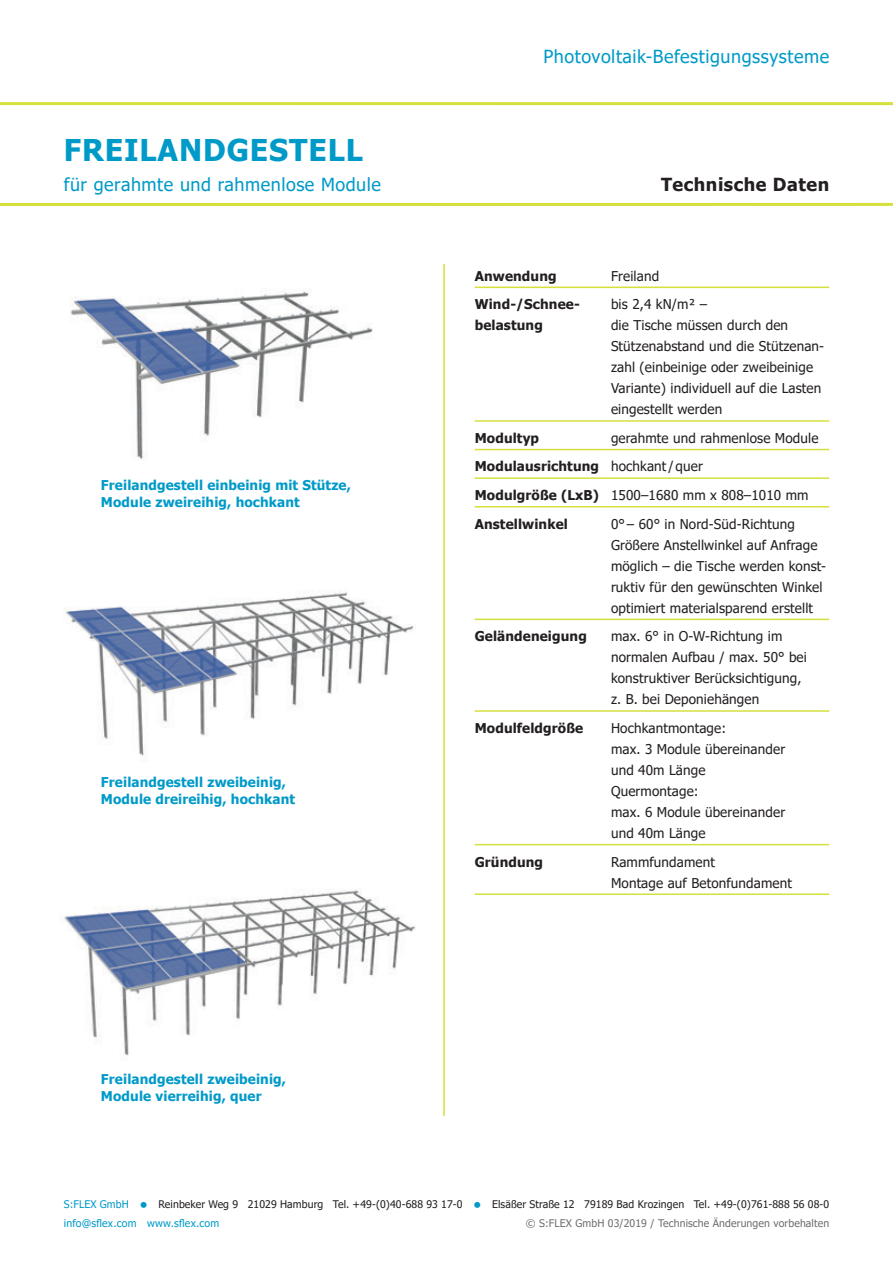
<style>
.page{position:relative;width:893px;height:1263px;background:#fff}
.page>*{position:absolute;margin:0;border:0;box-sizing:border-box;transform-origin:0 0}
.t1{font:700 30px "Tahoma";letter-spacing:.03em;color:#009ac8}
.t2{font:18px "Tahoma";letter-spacing:.03em;color:#009ac8}
.t3{font:700 18px "Tahoma";letter-spacing:.03em;color:#231f20}
.t4{font:13.5px/21px "Tahoma";letter-spacing:.01em;color:#231f20}
.t5{font:700 13.5px/16.5px "Tahoma";letter-spacing:.01em;color:#009ac8}
.t6{font:700 13.5px/21px "Tahoma";letter-spacing:.01em;color:#231f20}
.t7{font:10.5px "Tahoma";letter-spacing:.01em;color:#231f20}
.t8{font:10.5px "Tahoma";letter-spacing:.01em;color:#6d6f71}
.t9{font:10.5px "Tahoma";letter-spacing:.02em;color:#009ac8}
.s1{font-weight:700}
</style>
<div class="page">
<svg style="left:0;top:202px;width:893px;height:4px"></svg>
<svg style="left:0;top:102px;width:893px;height:4px;background:#dfe76d"></svg>
<hr style="left:443px;top:264px;width:2px;height:852px;background:#d6e03d">
<hr style="left:475px;top:420px;width:136px;height:2px;background:#d6e03d">
<hr style="left:611px;top:420px;width:218px;height:2px;background:#d6e03d">
<hr style="left:475px;top:449px;width:136px;height:1px;background:#d6e03d">
<hr style="left:611px;top:449px;width:218px;height:1px;background:#d6e03d">
<hr style="left:475px;top:477px;width:136px;height:2px;background:#d6e03d">
<hr style="left:611px;top:477px;width:218px;height:2px;background:#d6e03d">
<hr style="left:475px;top:506px;width:136px;height:1px;background:#d6e03d">
<hr style="left:611px;top:506px;width:218px;height:1px;background:#d6e03d">
<hr style="left:475px;top:619px;width:136px;height:1px;background:#d6e03d">
<hr style="left:611px;top:619px;width:218px;height:1px;background:#d6e03d">
<hr style="left:475px;top:710px;width:136px;height:2px;background:#d6e03d">
<hr style="left:611px;top:710px;width:218px;height:2px;background:#d6e03d">
<hr style="left:475px;top:844px;width:136px;height:1px;background:#d6e03d">
<hr style="left:611px;top:844px;width:218px;height:1px;background:#d6e03d">
<hr style="left:475px;top:893px;width:136px;height:2px;background:#d6e03d">
<hr style="left:611px;top:893px;width:218px;height:2px;background:#d6e03d">
<hr style="left:475px;top:287px;width:136px;height:1px;background:#d6e03d">
<hr style="left:611px;top:287px;width:218px;height:1px;background:#d6e03d">
<img style="left:70px;top:291px;width:303px;height:169px">
<img style="left:64px;top:592px;width:350px;height:164px">
<img style="left:62px;top:890px;width:354px;height:166px">
<h1 class="t1" style="left:64px;top:129px;width:301px">FREILANDGESTELL</h1>
<h2 class="t2" style="left:64px;top:173px;width:319px">für gerahmte und rahmenlose Module</h2>
<p class="t5" style="left:101px;top:477px;width:251px">Freilandgestell einbeinig mit Stütze,<br>Module zweireihig, hochkant</p>
<p class="t5" style="left:101px;top:774px;width:196px">Freilandgestell zweibeinig,<br>Module dreireihig, hochkant</p>
<p class="t5" style="left:101px;top:1071px;width:187px">Freilandgestell zweibeinig,<br>Module vierreihig, quer</p>
<h2 class="t2" style="left:543px;top:45px;width:287px">Photovoltaik-Befestigungssysteme</h2>
<h2 class="t3" style="left:661px;top:172px;width:170px">Technische Daten</h2>
<p class="t6" style="left:475px;top:266px;width:83px">Anwendung</p>
<p class="t4" style="left:611px;top:266px;width:50px">Freiland</p>
<p class="t6" style="left:475px;top:294px;width:107px">Wind-/Schnee&shy;belastung</p>
<p class="t4" style="left:611px;top:294px;width:215px">bis 2,4 kN/m² –<br>die Tische müssen durch den<br>Stützenabstand und die Stützenan&shy;zahl (einbeinige oder zweibeinige<br>Variante) individuell auf die Lasten eingestellt werden</p>
<p class="t6" style="left:475px;top:428px;width:66px">Modultyp</p>
<p class="t4" style="left:475px;top:424px;width:345px;line-height:28.7px;text-indent:136px">gerahmte und rahmenlose Module<br><span class="s1">Modulausrichtung</span> hochkant/ quer<br><span class="s1">Modulgröße (LxB)</span> 1500–1680 mm x 808–1010 mm<br><span class="s1">Anstellwinkel</span></p>
<p class="t4" style="left:611px;top:514px;width:217px">0° – 60° in Nord-Süd-Richtung Größere Anstellwinkel auf Anfrage möglich – die Tische werden konst&shy;ruktiv für den gewünschten Winkel optimiert materialsparend erstellt</p>
<p class="t6" style="left:475px;top:626px;width:114px">Geländeneigung</p>
<p class="t4" style="left:611px;top:627px;width:197px">max. 6° in O-W-Richtung im normalen Aufbau / max. 50° bei konstruktiver Berücksichtigung, z. B. bei Deponiehängen</p>
<p class="t6" style="left:475px;top:718px;width:110px">Modulfeldgröße</p>
<p class="t4" style="left:611px;top:718px;width:176px">Hochkantmontage:<br>max. 3 Module übereinander und 40m Länge<br>Quermontage:<br>max. 6 Module übereinander und 40m Länge</p>
<p class="t6" style="left:475px;top:852px;width:70px">Gründung</p>
<p class="t4" style="left:611px;top:852px;width:182px">Rammfundament<br>Montage auf Betonfundament</p>
<p class="t9" style="left:64px;top:1197px;width:67px">S:FLEX GmbH</p>
<p class="t7" style="left:159px;top:1197px;width:305px">Reinbeker Weg 9 21029 Hamburg Tel. +49-(0)40-688 93 17-0</p>
<p class="t7" style="left:492px;top:1197px;width:339px">Elsäßer Straße 12 79189 Bad Krozingen Tel. +49-(0)761-888 56 08-0</p>
<p class="t9" style="left:64px;top:1216px;width:157px">info@sflex.com www.sflex.com</p>
<p class="t8" style="left:526px;top:1216px;width:305px">© S:FLEX GmbH 03/2019 / Technische Änderungen vorbehalten</p>
</div>
